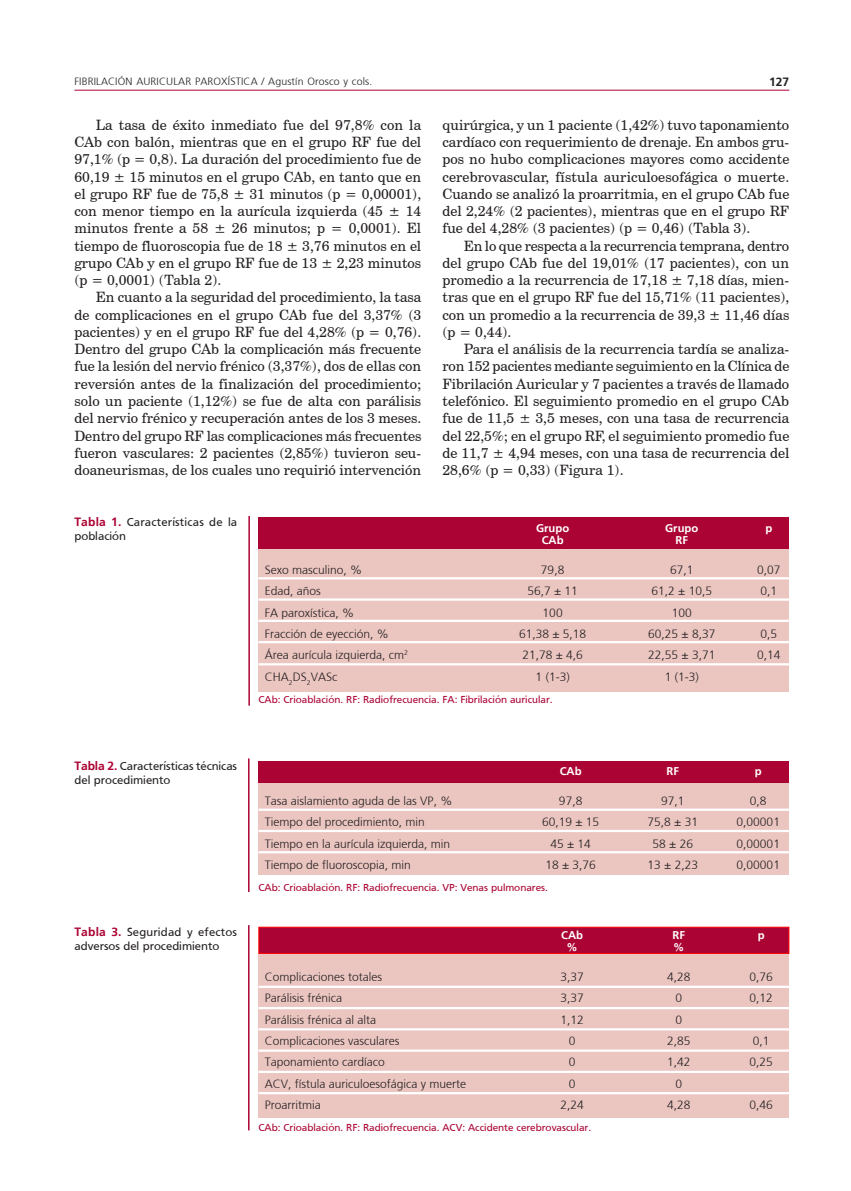
<style>
.page{position:relative;width:851px;height:1191px;background:#fff}
.page>*{position:absolute;margin:0;border:0;box-sizing:border-box;transform-origin:0 0}
.texto{font:14.25px/17.2px "Century Schoolbook BT";color:#231f20;text-align:justify}
.tabla{font:300 12px "Frutiger";color:#231f20}
.tabla_tit{font:12px/14.4px "Frutiger";color:#231f20}
.t1{font:700 12px "Frutiger";color:#231f20}
.tabla_cab_blanco{font:700 11.25px "Frutiger";color:#fff}
.tabla_pie{font:10.5px "Frutiger";color:#ab0333}
.t2{font:300 10.5px "Frutiger";letter-spacing:.015em;color:#231f20}
.s1{font-weight:700;color:#ab0333}
</style>
<div class="page">
<hr style="left:74px;top:90px;width:715px;height:1px;background:#ab0333">
<div style="left:259px;top:549px;width:529px;height:143px;background:#ebc6c1"></div>
<div style="left:259px;top:953px;width:529px;height:165px;background:#ebc6c1"></div>
<div style="left:258px;top:926px;width:531px;height:27px;background:#ab0333;border:1px solid #f00"></div>
<div style="left:259px;top:783px;width:529px;height:92px;background:#ebc6c1"></div>
<div style="left:259px;top:761px;width:529px;height:21px;background:#ab0333"></div>
<div style="left:258px;top:518px;width:531px;height:31px;background:#ab0333"></div>
<hr style="left:258px;top:577px;width:531px;height:2px;background:#fff">
<hr style="left:258px;top:598px;width:531px;height:2px;background:#fff">
<hr style="left:258px;top:619px;width:531px;height:3px;background:#fff">
<hr style="left:258px;top:641px;width:531px;height:2px;background:#fff">
<hr style="left:258px;top:663px;width:531px;height:2px;background:#fff">
<hr style="left:258px;top:808px;width:531px;height:3px;background:#fff">
<hr style="left:258px;top:830px;width:531px;height:2px;background:#fff">
<hr style="left:258px;top:851px;width:531px;height:2px;background:#fff">
<hr style="left:258px;top:985px;width:531px;height:3px;background:#fff">
<hr style="left:258px;top:1007px;width:531px;height:2px;background:#fff">
<hr style="left:258px;top:1028px;width:531px;height:2px;background:#fff">
<hr style="left:258px;top:1049px;width:531px;height:2px;background:#fff">
<hr style="left:258px;top:1070px;width:531px;height:3px;background:#fff">
<hr style="left:258px;top:1092px;width:531px;height:2px;background:#fff">
<hr style="left:248px;top:516px;width:2px;height:189px;background:#ab0333">
<hr style="left:248px;top:758px;width:1px;height:134px;background:#ab0333">
<hr style="left:248px;top:925px;width:1px;height:205px;background:#ab0333">
<p class="t2" style="left:74px;top:76px;width:299px">FIBRILACIÓN AURICULAR PAROXÍSTICA / Agustín Orosco y cols.</p>
<p class="t1" style="left:769px;top:75px;width:22px">127</p>
<p class="texto" style="left:74px;top:116px;width:348px;text-indent:21px">La tasa de éxito inmediato fue del 97,8% con la CAb con balón, mientras que en el grupo RF fue del 97,1% (p = 0,8). La duración del procedimiento fue de 60,19 ± 15 minutos en el grupo CAb, en tanto que en el grupo RF fue de 75,8 ± 31 minutos (p = 0,00001), con menor tiempo en la aurícula izquierda (45 ± 14 minutos frente a 58 ± 26 minutos; p = 0,0001). El tiempo de fluoroscopia fue de 18 ± 3,76 minutos en el grupo CAb y en el grupo RF fue de 13 ± 2,23 minutos (p = 0,0001) (Tabla 2).</p>
<p class="texto" style="left:74px;top:288px;width:348px;text-indent:21px">En cuanto a la seguridad del procedimiento, la tasa de complicaciones en el grupo CAb fue del 3,37% (3 pacientes) y en el grupo RF fue del 4,28% (p = 0,76).<br>Dentro del grupo CAb la complicación más frecuente fue la lesión del nervio frénico (3,37%), dos de ellas con reversión antes de la finalización del procedimiento; solo un paciente (1,12%) se fue de alta con parálisis del nervio frénico y recuperación antes de los 3 meses.<br>Dentro del grupo RF las complicaciones más frecuentes fueron vasculares: 2 pacientes (2,85%) tuvieron seu&shy;doaneurismas, de los cuales uno requirió intervención</p>
<p class="tabla_tit" style="left:74px;top:514px;width:164px"><span class="s1">Tabla 1.</span> Características de la población</p>
<p class="texto" style="left:442px;top:116px;width:348px">quirúrgica, y un 1 paciente (1,42%) tuvo taponamiento cardíaco con requerimiento de drenaje. En ambos gru&shy;pos no hubo complicaciones mayores como accidente cerebrovascular, fístula auriculoesofágica o muerte.<br>Cuando se analizó la proarritmia, en el grupo CAb fue del 2,24% (2 pacientes), mientras que en el grupo RF fue del 4,28% (3 pacientes) (p = 0,46) (Tabla 3).</p>
<p class="texto" style="left:442px;top:237px;width:348px;text-indent:21px">En lo que respecta a la recurrencia temprana, dentro del grupo CAb fue del 19,01% (17 pacientes), con un promedio a la recurrencia de 17,18 ± 7,18 días, mien&shy;tras que en el grupo RF fue del 15,71% (11 pacientes), con un promedio a la recurrencia de 39,3 ± 11,46 días (p = 0,44).</p>
<p class="texto" style="left:442px;top:340px;width:348px;text-indent:21px">Para el análisis de la recurrencia tardía se analiza&shy;ron 152 pacientes mediante seguimiento en la Clínica de Fibrilación Auricular y 7 pacientes a través de llamado telefónico. El seguimiento promedio en el grupo CAb fue de 11,5 ± 3,5 meses, con una tasa de recurrencia del 22,5%; en el grupo RF, el seguimiento promedio fue de 11,7 ± 4,94 meses, con una tasa de recurrencia del 28,6% (p = 0,33) (Figura 1).</p>
<p class="tabla_cab_blanco" style="left:536px;top:521px;width:35px">Grupo</p>
<p class="tabla_cab_blanco" style="left:665px;top:521px;width:35px">Grupo</p>
<p class="tabla_cab_blanco" style="left:765px;top:521px;width:8px">p</p>
<p class="tabla_cab_blanco" style="left:541px;top:533px;width:23px">CAb</p>
<p class="tabla_cab_blanco" style="left:675px;top:533px;width:14px">RF</p>
<p class="tabla" style="left:265px;top:563px;width:99px">Sexo masculino, %</p>
<p class="tabla" style="left:541px;top:563px;width:25px">79,8</p>
<p class="tabla" style="left:670px;top:563px;width:25px">67,1</p>
<p class="tabla" style="left:757px;top:563px;width:25px">0,07</p>
<p class="tabla" style="left:265px;top:584px;width:58px">Edad, años</p>
<p class="tabla" style="left:527px;top:584px;width:52px">56,7 ± 11</p>
<p class="tabla" style="left:651px;top:584px;width:62px">61,2 ± 10,5</p>
<p class="tabla" style="left:760px;top:584px;width:18px">0,1</p>
<p class="tabla" style="left:265px;top:605px;width:91px">FA paroxística, %</p>
<p class="tabla" style="left:542px;top:605px;width:22px">100</p>
<p class="tabla" style="left:671px;top:605px;width:22px">100</p>
<p class="tabla" style="left:265px;top:627px;width:125px">Fracción de eyección, %</p>
<p class="tabla" style="left:519px;top:627px;width:69px">61,38 ± 5,18</p>
<p class="tabla" style="left:648px;top:627px;width:69px">60,25 ± 8,37</p>
<p class="tabla" style="left:760px;top:627px;width:18px">0,5</p>
<p class="tabla" style="left:265px;top:648px;width:145px">Área aurícula izquierda, cm<sup>2</sup></p>
<p class="tabla" style="left:522px;top:648px;width:62px">21,78 ± 4,6</p>
<p class="tabla" style="left:648px;top:648px;width:69px">22,55 ± 3,71</p>
<p class="tabla" style="left:757px;top:648px;width:25px">0,14</p>
<p class="tabla" style="left:265px;top:669px;width:74px">CHA<sub>2</sub>DS<sub>2</sub>VASc</p>
<p class="tabla" style="left:535px;top:669px;width:36px">1 (1-3)</p>
<p class="tabla" style="left:664px;top:669px;width:36px">1 (1-3)</p>
<p class="tabla_pie" style="left:258px;top:693px;width:296px">CAb: Crioablación. RF: Radiofrecuencia. FA: Fibrilación auricular.</p>
<p class="tabla_tit" style="left:74px;top:758px;width:164px"><span class="s1">Tabla 2.</span> Características técnicas del procedimiento</p>
<p class="tabla_tit" style="left:74px;top:924px;width:164px"><span class="s1">Tabla 3.</span> Seguridad y efectos adversos del procedimiento</p>
<p class="tabla_cab_blanco" style="left:559px;top:764px;width:23px">CAb</p>
<p class="tabla_cab_blanco" style="left:666px;top:764px;width:14px">RF</p>
<p class="tabla_cab_blanco" style="left:754px;top:764px;width:8px">p</p>
<p class="tabla" style="left:265px;top:794px;width:189px">Tasa aislamiento aguda de las VP, %</p>
<p class="tabla" style="left:559px;top:794px;width:25px">97,8</p>
<p class="tabla" style="left:661px;top:794px;width:25px">97,1</p>
<p class="tabla" style="left:749px;top:794px;width:18px">0,8</p>
<p class="tabla" style="left:265px;top:815px;width:162px">Tiempo del procedimiento, min</p>
<p class="tabla" style="left:542px;top:815px;width:59px">60,19 ± 15</p>
<p class="tabla" style="left:647px;top:815px;width:52px">75,8 ± 31</p>
<p class="tabla" style="left:736px;top:815px;width:45px">0,00001</p>
<p class="tabla" style="left:265px;top:836px;width:187px">Tiempo en la aurícula izquierda, min</p>
<p class="tabla" style="left:550px;top:836px;width:42px">45 ± 14</p>
<p class="tabla" style="left:652px;top:836px;width:42px">58 ± 26</p>
<p class="tabla" style="left:736px;top:836px;width:45px">0,00001</p>
<p class="tabla" style="left:265px;top:858px;width:148px">Tiempo de fluoroscopia, min</p>
<p class="tabla" style="left:545px;top:858px;width:52px">18 ± 3,76</p>
<p class="tabla" style="left:647px;top:858px;width:52px">13 ± 2,23</p>
<p class="tabla" style="left:736px;top:858px;width:45px">0,00001</p>
<p class="tabla_pie" style="left:258px;top:881px;width:291px">CAb: Crioablación. RF: Radiofrecuencia. VP: Venas pulmonares.</p>
<p class="tabla_cab_blanco" style="left:561px;top:928px;width:23px">CAb</p>
<p class="tabla_cab_blanco" style="left:672px;top:928px;width:14px">RF</p>
<p class="tabla_cab_blanco" style="left:757px;top:928px;width:8px">p</p>
<p class="tabla_cab_blanco" style="left:566px;top:940px;width:13px">%</p>
<p class="tabla_cab_blanco" style="left:673px;top:940px;width:13px">%</p>
<p class="tabla" style="left:265px;top:970px;width:119px">Complicaciones totales</p>
<p class="tabla" style="left:560px;top:970px;width:25px">3,37</p>
<p class="tabla" style="left:667px;top:970px;width:25px">4,28</p>
<p class="tabla" style="left:749px;top:970px;width:25px">0,76</p>
<p class="tabla" style="left:265px;top:991px;width:79px">Parálisis frénica</p>
<p class="tabla" style="left:560px;top:991px;width:25px">3,37</p>
<p class="tabla" style="left:675px;top:991px;width:8px">0</p>
<p class="tabla" style="left:749px;top:991px;width:25px">0,12</p>
<p class="tabla" style="left:265px;top:1012px;width:113px">Parálisis frénica al alta</p>
<p class="tabla" style="left:560px;top:1012px;width:25px">1,12</p>
<p class="tabla" style="left:675px;top:1012px;width:8px">0</p>
<p class="tabla" style="left:265px;top:1034px;width:136px">Complicaciones vasculares</p>
<p class="tabla" style="left:568px;top:1034px;width:8px">0</p>
<p class="tabla" style="left:667px;top:1034px;width:25px">2,85</p>
<p class="tabla" style="left:752px;top:1034px;width:18px">0,1</p>
<p class="tabla" style="left:265px;top:1055px;width:122px">Taponamiento cardíaco</p>
<p class="tabla" style="left:568px;top:1055px;width:8px">0</p>
<p class="tabla" style="left:667px;top:1055px;width:25px">1,42</p>
<p class="tabla" style="left:749px;top:1055px;width:25px">0,25</p>
<p class="tabla" style="left:265px;top:1076px;width:203px">ACV, fístula auriculoesofágica y muerte</p>
<p class="tabla" style="left:568px;top:1076px;width:8px">0</p>
<p class="tabla" style="left:675px;top:1076px;width:8px">0</p>
<p class="tabla" style="left:265px;top:1098px;width:57px">Proarritmia</p>
<p class="tabla" style="left:560px;top:1098px;width:25px">2,24</p>
<p class="tabla" style="left:667px;top:1098px;width:25px">4,28</p>
<p class="tabla" style="left:749px;top:1098px;width:25px">0,46</p>
<p class="tabla_pie" style="left:258px;top:1121px;width:334px">CAb: Crioablación. RF: Radiofrecuencia. ACV: Accidente cerebrovascular.</p>
</div>
